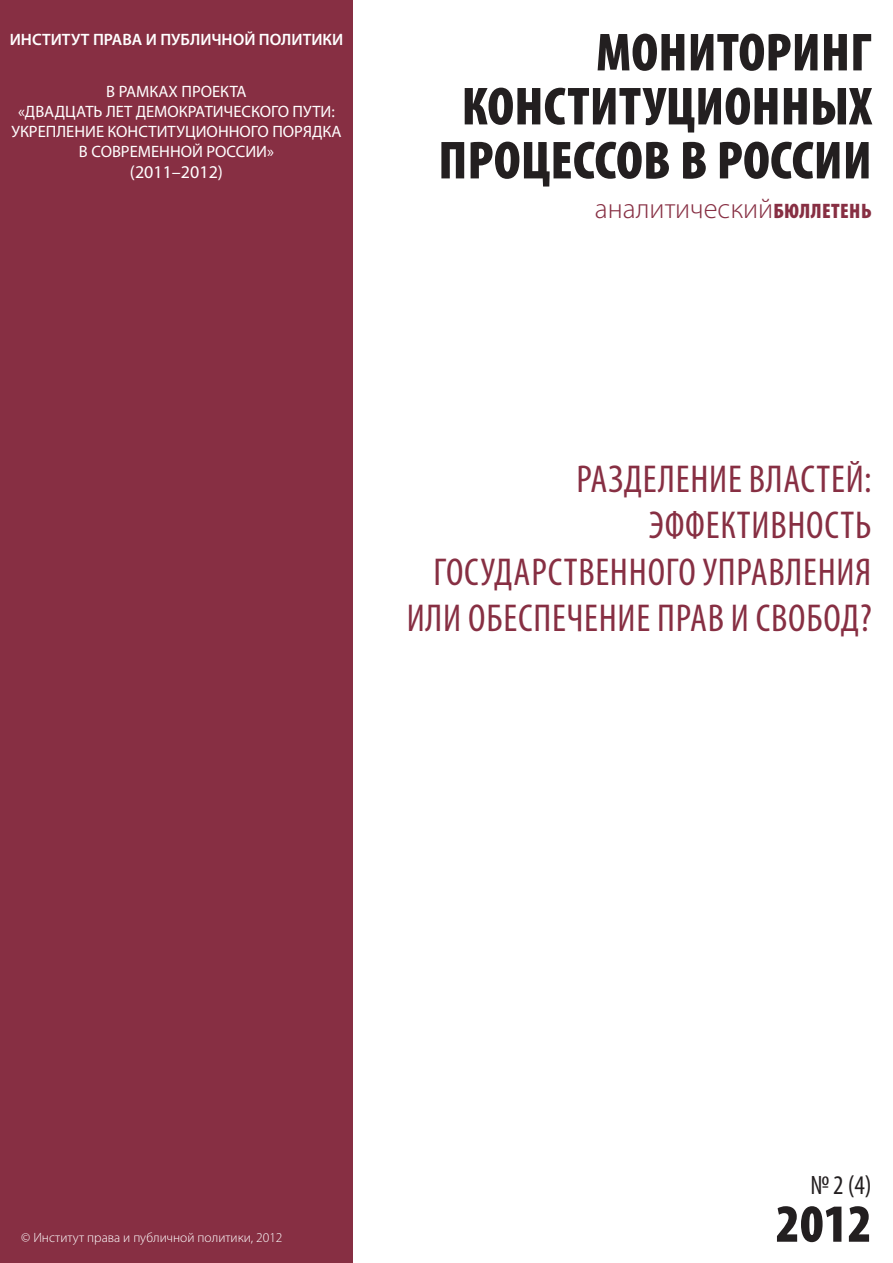
<style>
.page{position:relative;width:893px;height:1263px;background:#fff}
.page>*{position:absolute;margin:0;border:0;box-sizing:border-box;transform-origin:0 0}
.t1{font:900 condensed 54px/54px "Myriad Pro";letter-spacing:.005em;color:#231f20;text-align:right}
.t2{font:condensed 39px/46.5px "Myriad Pro";letter-spacing:.02em;color:#872f43;text-align:right}
.t3{font:300 28.5px "Myriad Pro";color:#872f43}
.t4{font:condensed 27px "Myriad Pro";color:#231f20}
.t5{font:18px "Myriad Pro";color:#fff}
.t6{font:16.5px/19.8px "Myriad Pro";color:#fff;text-align:center}
.t7{font:600 16.5px "Myriad Pro";color:#fff}
.t8{font:300 13.5px "Myriad Pro";color:#fff}
.s1{font-weight:900;font-stretch:condensed;font-size:21px}
</style>
<div class="page">
<div style="left:0;top:0;width:353px;height:1263px;background:#872f43"></div>
<p class="t7" style="left:10px;top:29px;width:335px">ИНСТИТУТ ПРАВА И ПУБЛИЧНОЙ ПОЛИТИКИ</p>
<p class="t6" style="left:11px;top:82px;width:332px">В РАМКАХ ПРОЕКТА<br>«ДВАДЦАТЬ ЛЕТ ДЕМОКРАТИЧЕСКОГО ПУТИ:<br>УКРЕПЛЕНИЕ КОНСТИТУЦИОННОГО ПОРЯДКА<br>В СОВРЕМЕННОЙ РОССИИ»</p>
<p class="t5" style="left:130px;top:161px;width:95px">(2011–2012)</p>
<h1 class="t1" style="left:438px;top:26px;width:435px">МОНИТОРИНГ<br>КОНСТИТУЦИОННЫХ<br>ПРОЦЕССОВ В РОССИИ</h1>
<h3 class="t3" style="left:595px;top:193px;width:278px">аналитический<span class="s1">БЮЛЛЕТЕНЬ</span></h3>
<h2 class="t2" style="left:407px;top:455px;width:466px">РАЗДЕЛЕНИЕ ВЛАСТЕЙ:<br>ЭФФЕКТИВНОСТЬ<br>ГОСУДАРСТВЕННОГО УПРАВЛЕНИЯ<br>ИЛИ ОБЕСПЕЧЕНИЕ ПРАВ И СВОБОД?</h2>
<p class="t8" style="left:21px;top:1230px;width:263px">© Институт права и публичной политики, 2012</p>
<h3 class="t4" style="left:811px;top:1168px;width:63px">№2 (4)</h3>
<h1 class="t1" style="left:776px;top:1197px;width:97px">2012</h1>
</div>
